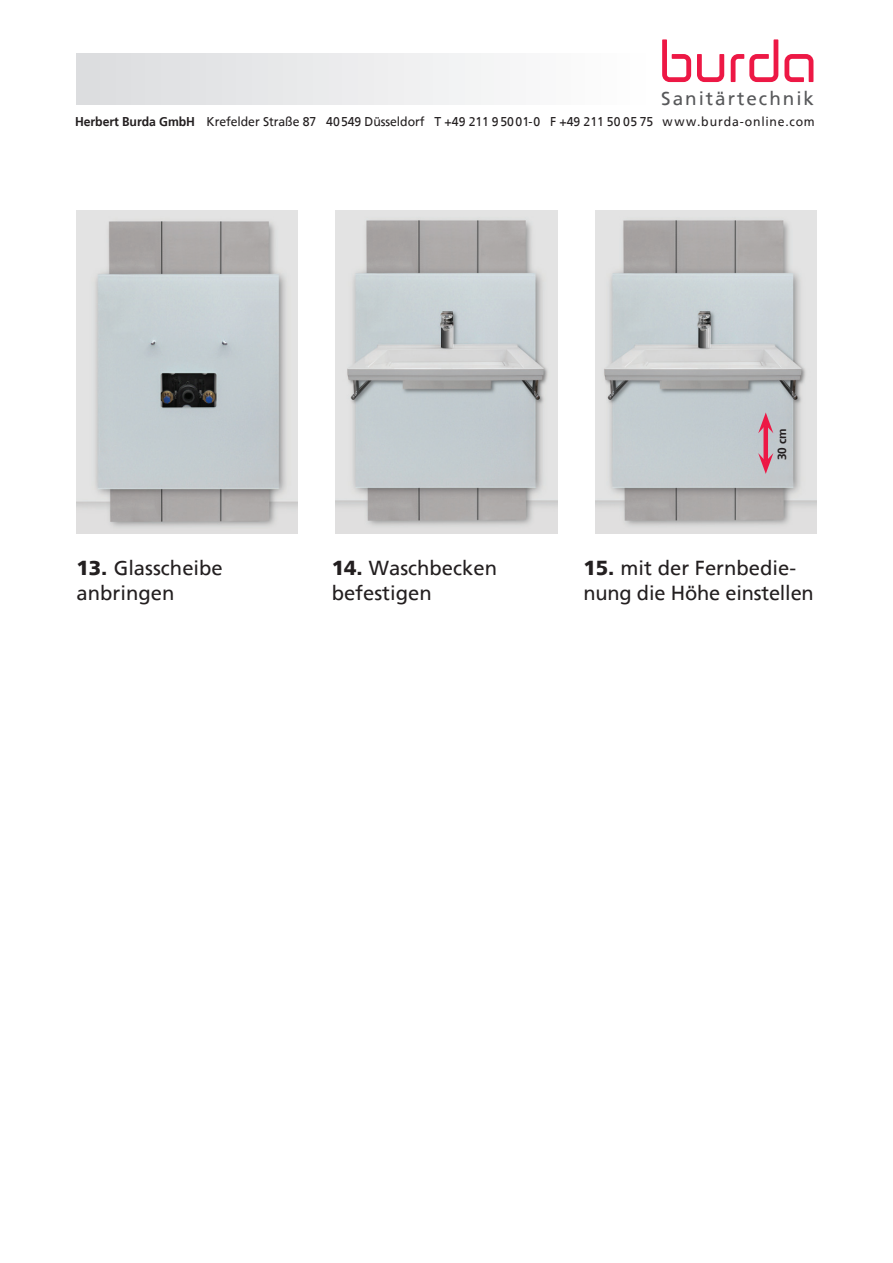
<style>
.page{position:relative;width:893px;height:1263px;background:#fff}
.page>*{position:absolute;margin:0;border:0;box-sizing:border-box;transform-origin:0 0}
.t1{font:20.25px/24.3px "Frutiger";color:#231f20}
.t2{font:18.9px "Frutiger";letter-spacing:.105em;color:#57585a}
.t3{font:12.75px "Frutiger";letter-spacing:-.005em;color:#231f20;scale:.96 1}
.t4{font:700 12px "Frutiger";color:#231f20}
.s1{font-weight:700}
.s2{font-weight:900}
</style>
<div class="page">
<div style="left:77px;top:54px;width:578px;height:51px;background:linear-gradient(to right,#dbdcde,#fff)"></div>
<svg style="left:697px;top:54px;width:27px;height:28px"></svg>
<svg style="left:662px;top:39px;width:29px;height:43px"></svg>
<svg style="left:731px;top:39px;width:47px;height:43px"></svg>
<svg style="left:784px;top:54px;width:29px;height:28px"></svg>
<img style="left:336px;top:210px;width:221px;height:324px">
<img style="left:595px;top:210px;width:221px;height:324px">
<img style="left:77px;top:210px;width:221px;height:324px">
<div style="left:763px;top:425px;width:5px;height:36px;background:#ed1845"></div>
<svg style="left:758px;top:453px;width:15px;height:21px"></svg>
<svg style="left:758px;top:412px;width:15px;height:21px"></svg>
<h2 class="t2" style="left:661px;top:88px;width:154px">Sanitärtechnik</h2>
<p class="t3" style="left:75px;top:114px;width:772px"><span class="s1">Herbert Burda GmbH</span> Krefelder Straße 87 40549 Düsseldorf T +49 211 95001-0 F +49 211 50 05 75 w ww.burda-online.com</p>
<p class="t4" style="left:775px;top:460px;width:33px;rotate:-90deg">30 cm</p>
<h1 class="t1" style="left:77px;top:556px;width:148px"><span class="s2">13.</span> Glasscheibe anbringen</h1>
<h1 class="t1" style="left:332px;top:556px;width:167px"><span class="s2">14.</span> Waschbecken befestigen</h1>
<h1 class="t1" style="left:583px;top:556px;width:232px"><span class="s2">15.</span> mit der Fernbedie&shy;nung die Höhe einstellen</h1>
</div>
